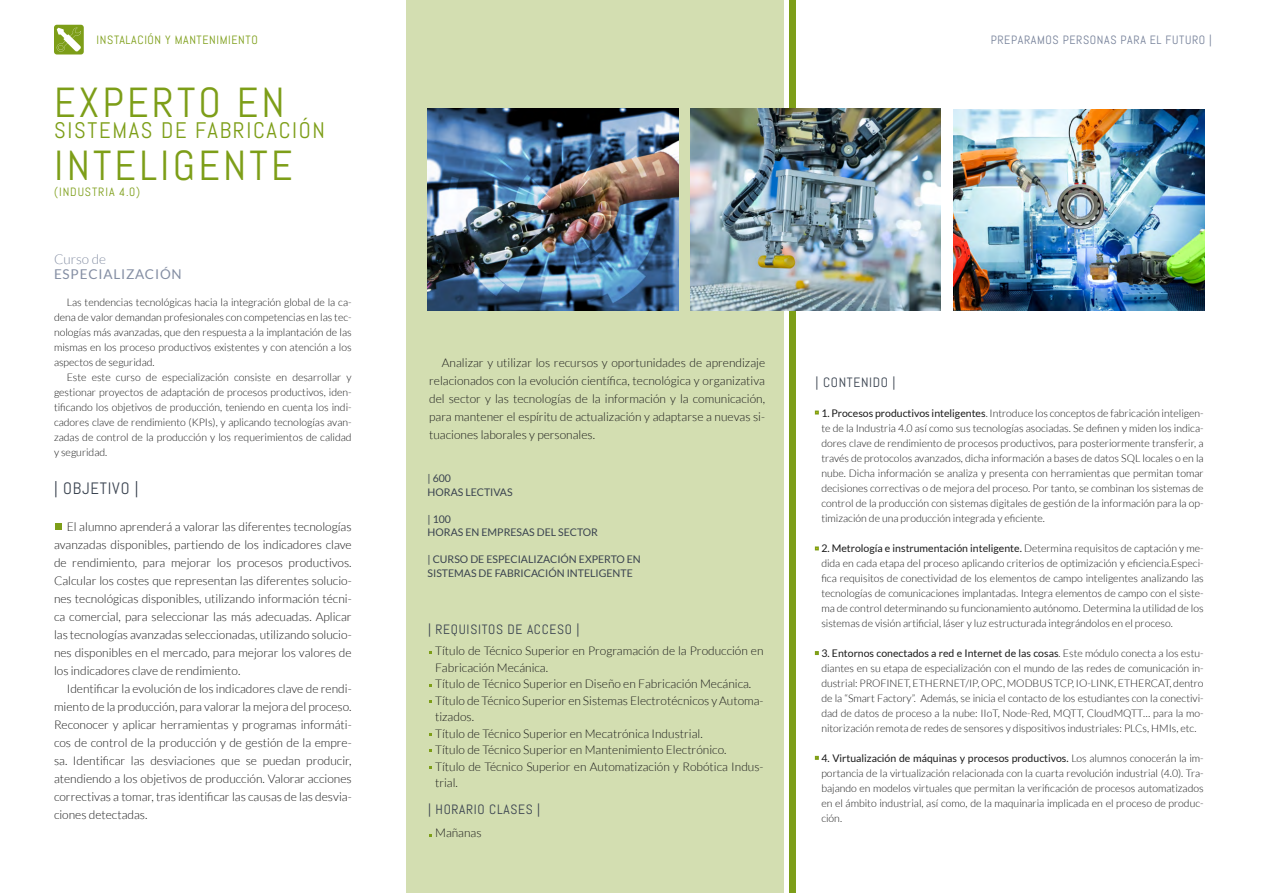
<style>
.page{position:relative;width:1263px;height:893px;background:#fff}
.page>*{position:absolute;margin:0;border:0;box-sizing:border-box;transform-origin:0 0}
.t1{font:42px "Abel";letter-spacing:.075em;color:#7d9e18}
.t2{font:22.5px "Abel";letter-spacing:.075em;color:#7d9e18}
.t3{font:16.5px "Abel";letter-spacing:.05em;color:#39424f}
.t4{font:13.5px "Abel";letter-spacing:.05em;color:#39424f}
.t5{font:13.5px "Lato";letter-spacing:.06em;color:#848ea3}
.t6{font:300 13.5px "Lato";color:#848ea3}
.t7{font:300 12px/18px "Lato";color:#1a1a1a;text-align:justify}
.t8{font:12px "Abel";letter-spacing:.05em;color:#768199}
.t9{font:12px "Abel";letter-spacing:.05em;color:#7d9e18}
.t10{font:12px "Abel";letter-spacing:.075em;color:#7d9e18}
.t11{font:300 10.5px/15px "Lato";color:#1a1a1a;text-align:justify}
.t12{font:10.5px/13.5px "Lato";color:#39424f}
.s1{font-weight:400}
</style>
<div class="page">
<div style="left:406px;top:0;width:378px;height:893px;background:#d3deb1"></div>
<svg style="left:815px;top:411px;width:4px;height:3px"></svg>
<svg style="left:815px;top:546px;width:4px;height:4px"></svg>
<svg style="left:815px;top:756px;width:4px;height:4px"></svg>
<svg style="left:815px;top:651px;width:4px;height:4px"></svg>
<div style="left:790px;top:0;width:6px;height:893px;background:#7d9e18"></div>
<div style="left:55px;top:523px;width:6px;height:7px;background:#7d9e18"></div>
<img style="left:954px;top:110px;width:250px;height:200px">
<img style="left:690px;top:109px;width:251px;height:201px">
<img style="left:428px;top:109px;width:250px;height:201px">
<div style="left:54px;top:25px;width:30px;height:30px;background:#7d9e18;border-radius:3px"></div>
<svg style="left:57px;top:28px;width:24px;height:24px"></svg>
<p class="t9" style="left:97px;top:32px;width:163px">INSTALACIÓN Y MANTENIMIENTO</p>
<h1 class="t1" style="left:54px;top:75px;width:232px">EXPERTO EN</h1>
<h2 class="t2" style="left:54px;top:116px;width:272px">SISTEMAS DE FABRICACIÓN</h2>
<h1 class="t1" style="left:54px;top:138px;width:240px">INTELIGENTE</h1>
<p class="t10" style="left:54px;top:184px;width:88px">(INDUSTRIA 4.0)</p>
<p class="t6" style="left:54px;top:252px;width:54px">Curso de</p>
<p class="t5" style="left:54px;top:266px;width:129px">ESPECIALIZACIÓN</p>
<p class="t11" style="left:54px;top:294px;width:299px;text-indent:13px">Las tendencias tecnológicas hacia la integración global de la ca&shy;dena de valor demandan profesionales con competencias en las tec&shy;nologías más avanzadas, que den respuesta a la implantación de las mismas en los proceso productivos existentes y con atención a los aspectos de seguridad.</p>
<p class="t11" style="left:54px;top:369px;width:299px;text-indent:13px">Este este curso de especialización consiste en desarrollar y gestionar proyectos de adaptación de procesos productivos, iden&shy;tificando los objetivos de producción, teniendo en cuenta los indi&shy;cadores clave de rendimiento (KPIs), y aplicando tecnologías avan&shy;zadas de control de la producción y los requerimientos de calidad y seguridad.</p>
<h3 class="t3" style="left:54px;top:477px;width:86px">| OBJETIVO |</h3>
<p class="t7" style="left:54px;top:518px;width:299px;text-indent:13px">El alumno aprenderá a valorar las diferentes tecnologías avanzadas disponibles, partiendo de los indicadores clave de rendimiento, para mejorar los procesos productivos.<br>Calcular los costes que representan las diferentes solucio&shy;nes tecnológicas disponibles, utilizando información técni&shy;ca comercial, para seleccionar las más adecuadas. Aplicar las tecnologías avanzadas seleccionadas, utilizando solucio&shy;nes disponibles en el mercado, para mejorar los valores de los indicadores clave de rendimiento.</p>
<p class="t7" style="left:54px;top:680px;width:299px;text-indent:13px">Identificar la evolución de los indicadores clave de rendi&shy;miento de la producción, para valorar la mejora del proceso.<br>Reconocer y aplicar herramientas y programas informáti&shy;cos de control de la producción y de gestión de la empre&shy;sa. Identificar las desviaciones que se puedan producir, atendiendo a los objetivos de producción. Valorar acciones correctivas a tomar, tras identificar las causas de las desvia&shy;ciones detectadas.</p>
<p class="t8" style="left:991px;top:32px;width:223px">PREPARAMOS PERSONAS PARA EL FUTURO |</p>
<p class="t7" style="left:429px;top:353px;width:337px;text-indent:13px">Analizar y utilizar los recursos y oportunidades de aprendizaje relacionados con la evolución científica, tecnológica y organizativa del sector y las tecnologías de la información y la comunicación, para mantener el espíritu de actualización y adaptarse a nuevas si&shy;tuaciones laborales y personales.</p>
<p class="t12" style="left:428px;top:471px;width:87px">| 600<br>HORAS LECTIVAS</p>
<p class="t12" style="left:428px;top:512px;width:172px">| 100<br>HORAS EN EMPRESAS DEL SECTOR</p>
<p class="t12" style="left:428px;top:552px;width:215px">| CURSO DE ESPECIALIZACIÓN EXPERTO EN<br>SISTEMAS DE FABRICACIÓN INTELIGENTE</p>
<p class="t4" style="left:428px;top:620px;width:153px">| REQUISITOS DE ACCESO |</p>
<p class="t7" style="left:435px;top:643px;width:330px;line-height:16.5px;text-align:left">Título de Técnico Superior en Programación de la Producción en Fabricación Mecánica.<br>Título de Técnico Superior en Diseño en Fabricación Mecánica.<br>Título de Técnico Superior en Sistemas Electrotécnicos y Automa&shy;tizados.<br>Título de Técnico Superior en Mecatrónica Industrial.<br>Título de Técnico Superior en Mantenimiento Electrónico.<br>Título de Técnico Superior en Automatización y Robótica Indus&shy;trial.</p>
<p class="t4" style="left:428px;top:801px;width:114px">| HORARIO CLASES |</p>
<p class="t7" style="left:435px;top:823px;width:48px">Mañanas</p>
<p class="t4" style="left:816px;top:374px;width:81px">| CONTENIDO |</p>
<p class="t11" style="left:821px;top:406px;width:384px"><span class="s1">1. Procesos productivos inteligentes</span>. Introduce los conceptos de fabricación inteligen&shy;te de la Industria 4.0 así como sus tecnologías asociadas. Se definen y miden los indica&shy;dores clave de rendimiento de procesos productivos, para posteriormente transferir, a través de protocolos avanzados, dicha información a bases de datos SQL locales o en la nube. Dicha información se analiza y presenta con herramientas que permitan tomar decisiones correctivas o de mejora del proceso. Por tanto, se combinan los sistemas de control de la producción con sistemas digitales de gestión de la información para la op&shy;timización de una producción integrada y eficiente.</p>
<p class="t11" style="left:821px;top:541px;width:384px"><span class="s1">2. Metrología e instrumentación inteligente.</span> Determina requisitos de captación y me&shy;dida en cada etapa del proceso aplicando criterios de optimización y eficiencia.Especi&shy;fica requisitos de conectividad de los elementos de campo inteligentes analizando las tecnologías de comunicaciones implantadas. Integra elementos de campo con el siste&shy;ma de control determinando su funcionamiento autónomo. Determina la utilidad de los sistemas de visión artificial, láser y luz estructurada integrándolos en el proceso.</p>
<p class="t11" style="left:821px;top:646px;width:384px"><span class="s1">3. Entornos conectados a red e Internet de las cosas</span>. Este módulo conecta a los estu&shy;diantes en su etapa de especialización con el mundo de las redes de comunicación in&shy;dustrial: PROFINET, ETHERNET/IP, OPC, MODBUS TCP, IO-LINK, ETHERCAT, dentro de la “Smart Factory”. Además, se inicia el contacto de los estudiantes con la conectivi&shy;dad de datos de proceso a la nube: IIoT, Node-Red, MQTT, CloudMQTT… para la mo&shy;nitorización remota de redes de sensores y dispositivos industriales: PLCs, HMIs, etc.</p>
<p class="t11" style="left:821px;top:751px;width:384px"><span class="s1">4. Virtualización de máquinas y procesos productivos.</span> Los alumnos conocerán la im&shy;portancia de la virtualización relacionada con la cuarta revolución industrial (4.0). Tra&shy;bajando en modelos virtuales que permitan la verificación de procesos automatizados en el ámbito industrial, así como, de la maquinaria implicada en el proceso de produc&shy;ción.</p>
</div>
